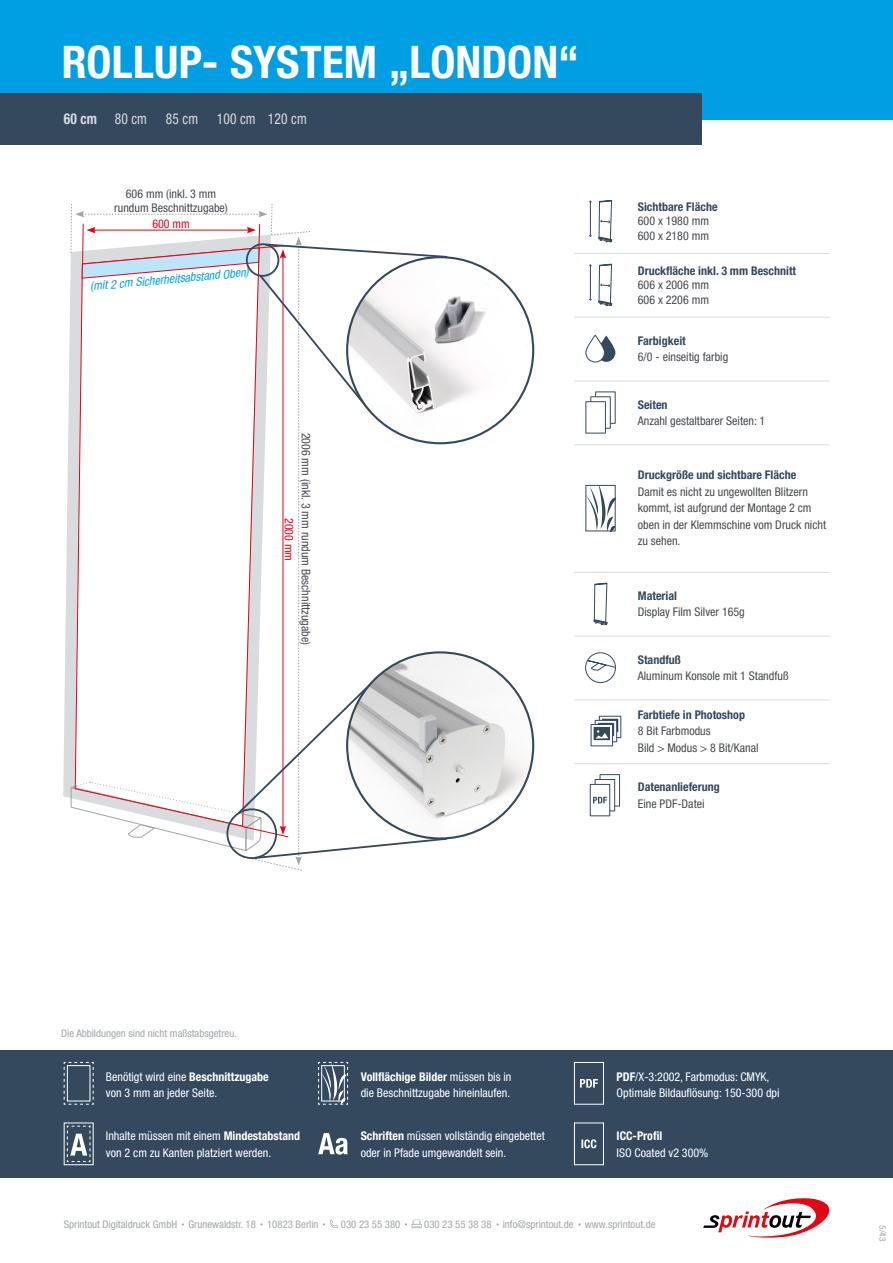
<style>
.page{position:relative;width:893px;height:1263px;background:#fff}
.page>*{position:absolute;margin:0;border:0;box-sizing:border-box;transform-origin:0 0}
.t1{font:700 condensed 45px "Helvetica Neue LT Std";letter-spacing:.005em;color:#fff}
.t2{font:condensed 15px "Helvetica Neue LT Std";letter-spacing:.01em;color:#d8dcdf;scale:.9 1}
.t3{font:700 condensed 15px "Helvetica Neue LT Std";color:#d8dcdf;scale:.9 1}
.t4{font:condensed 12px/16.5px "Helvetica Neue LT Std";color:#464a50}
.t5{font:condensed 12px/16.5px "Helvetica Neue LT Std";color:#fff}
.t6{font:700 condensed 12px "Helvetica Neue LT Std";color:#34495e}
.t7{font:italic condensed 12px "Helvetica Neue LT Std";color:#009fe3}
.t8{font:condensed 12px "Helvetica Neue LT Std";color:#e30613}
.t9{font:700 condensed 12px "Helvetica Neue LT Std";color:#fff}
.t10{font:condensed 10.5px "Helvetica Neue LT Std";color:#a0a5a8}
.t11{font:condensed 9px "Helvetica Neue LT Std";color:#a0a5a8}
.s1{font-family:"Helvetica Neue LT"}
.s2{font-weight:400}
.s3{font-weight:700}
</style>
<div class="page">
<svg style="left:63px;top:540px;width:4px;height:257px"></svg>
<div style="left:0;top:1050px;width:893px;height:128px;background:#34495e"></div>
<svg style="left:63px;top:1062px;width:31px;height:43px"></svg>
<div style="left:67px;top:1065px;width:23px;height:36px;border:1px solid #fff"></div>
<svg style="left:67px;top:1125px;width:24px;height:37px"></svg>
<svg style="left:318px;top:1062px;width:30px;height:43px"></svg>
<svg style="left:318px;top:1133px;width:30px;height:21px"></svg>
<div style="left:0;top:0;width:893px;height:119px;background:#009fe3"></div>
<div style="left:574px;top:1062px;width:30px;height:42px;border:1px solid #fff"></div>
<svg style="left:580px;top:1079px;width:18px;height:8px"></svg>
<div style="left:574px;top:1122px;width:30px;height:43px;border:1px solid #fff"></div>
<svg style="left:581px;top:1139px;width:15px;height:9px"></svg>
<div style="left:0;top:94px;width:702px;height:51px;background:#34495e"></div>
<svg style="left:703px;top:1198px;width:127px;height:40px"></svg>
<svg style="left:323px;top:1219px;width:15px;height:9px"></svg>
<svg style="left:405px;top:1219px;width:17px;height:9px"></svg>
<svg style="left:596px;top:392px;width:19px;height:31px"></svg>
<div style="left:595px;top:392px;width:20px;height:31px;border:1px solid #34495e"></div>
<div style="left:591px;top:397px;width:19px;height:31px;background:#fff"></div>
<div style="left:590px;top:397px;width:20px;height:31px;border:1px solid #34495e"></div>
<div style="left:586px;top:402px;width:19px;height:31px;background:#fff"></div>
<div style="left:586px;top:401px;width:20px;height:32px;border:1px solid #34495e"></div>
<svg style="left:585px;top:335px;width:31px;height:27px"></svg>
<svg style="left:588px;top:487px;width:25px;height:42px"></svg>
<div style="left:586px;top:485px;width:29px;height:46px;border:1px solid #34495e"></div>
<svg style="left:589px;top:200px;width:23px;height:43px"></svg>
<svg style="left:589px;top:264px;width:23px;height:42px"></svg>
<svg style="left:593px;top:583px;width:15px;height:42px"></svg>
<svg style="left:587px;top:660px;width:29px;height:11px"></svg>
<div style="left:585px;top:652px;width:31px;height:31px;border:1px solid #34495e;border-radius:50%"></div>
<svg style="left:600px;top:775px;width:19px;height:31px"></svg>
<div style="left:600px;top:774px;width:20px;height:32px;border:1px solid #34495e"></div>
<svg style="left:595px;top:779px;width:20px;height:32px"></svg>
<div style="left:595px;top:779px;width:20px;height:32px;border:1px solid #34495e"></div>
<div style="left:590px;top:784px;width:20px;height:32px;background:#fff"></div>
<div style="left:590px;top:784px;width:20px;height:32px;border:1px solid #34495e"></div>
<svg style="left:593px;top:797px;width:14px;height:6px"></svg>
<div style="left:599px;top:716px;width:22px;height:22px;border:1px solid #34495e"></div>
<div style="left:601px;top:718px;width:18px;height:15px;border:1px solid #fff"></div>
<div style="left:595px;top:720px;width:22px;height:22px;background:#f7f7f8"></div>
<div style="left:595px;top:720px;width:22px;height:22px;border:1px solid #34495e"></div>
<div style="left:591px;top:724px;width:22px;height:22px;background:#fff"></div>
<div style="left:591px;top:724px;width:22px;height:22px;border:1px solid #34495e"></div>
<div style="left:593px;top:726px;width:18px;height:15px;border:1px solid #fff"></div>
<svg style="left:594px;top:721px;width:24px;height:18px"></svg>
<hr style="left:574px;top:253px;width:255px;height:1px;background:#d8dcdf">
<hr style="left:574px;top:317px;width:255px;height:1px;background:#d8dcdf">
<hr style="left:574px;top:381px;width:255px;height:1px;background:#d8dcdf">
<hr style="left:574px;top:572px;width:255px;height:1px;background:#d8dcdf">
<hr style="left:574px;top:636px;width:255px;height:1px;background:#d8dcdf">
<hr style="left:574px;top:699px;width:255px;height:1px;background:#d8dcdf">
<hr style="left:574px;top:763px;width:255px;height:1px;background:#d8dcdf">
<hr style="left:574px;top:444px;width:255px;height:1px;background:#d8dcdf">
<img style="left:448px;top:257px;width:85px;height:185px">
<img style="left:347px;top:652px;width:186px;height:186px;border-radius:93px">
<svg style="left:67px;top:204px;width:381px;height:667px"></svg>
<h1 class="t1" style="left:62px;top:35px;width:518px">ROLLUP- SYSTEM <span class="s1">„</span>LONDON<span class="s1">“</span></h1>
<p class="t3" style="left:64px;top:110px;width:94px">60 cm <span class="s2">80 cm</span></p>
<p class="t2" style="left:166px;top:110px;width:37px">85 cm</p>
<p class="t2" style="left:217px;top:110px;width:101px">100 cm 120 cm</p>
<p class="t4" style="left:114px;top:186px;width:115px;line-height:14.1px;text-align:center">606 mm (inkl. 3 mm rundum Beschnittzugabe)</p>
<p class="t8" style="left:152px;top:217px;width:39px">600 mm</p>
<p class="t7" style="left:90px;top:279px;width:160px;rotate:-5deg">(mit 2 cm Sicherheitsabstand Oben)</p>
<p class="t4" style="left:314px;top:433px;width:214px;rotate:90deg">2006 mm (inkl. 3 mm rundum Beschnittzugabe)</p>
<p class="t8" style="left:296px;top:518px;width:45px;rotate:90deg">2000 mm</p>
<p class="t6" style="left:638px;top:199px;width:81px">Sichtbare Fläche</p>
<p class="t4" style="left:638px;top:214px;width:73px;line-height:14.4px">600 x 1980 mm<br>600 x 2180 mm</p>
<p class="t6" style="left:638px;top:263px;width:160px">Druckfläche inkl. 3 mm Beschnitt</p>
<p class="t4" style="left:638px;top:278px;width:73px;line-height:14.4px">606 x 2006 mm<br>606 x 2206 mm</p>
<p class="t6" style="left:638px;top:333px;width:49px">Farbigkeit</p>
<p class="t4" style="left:638px;top:349px;width:92px">6/0 - einseitig farbig</p>
<p class="t6" style="left:638px;top:397px;width:31px">Seiten</p>
<p class="t4" style="left:638px;top:412px;width:129px">Anzahl gestaltbarer Seiten: 1</p>
<p class="t6" style="left:638px;top:468px;width:160px">Druckgröße und sichtbare Fläche</p>
<p class="t4" style="left:638px;top:483px;width:190px">Damit es nicht zu ungewollten Blitzern kommt, ist aufgrund der Montage 2 cm oben in der Klemmschine vom Druck nicht zu sehen.</p>
<p class="t6" style="left:638px;top:588px;width:41px">Material</p>
<p class="t4" style="left:638px;top:604px;width:109px">Display Film Silver 165g</p>
<p class="t6" style="left:638px;top:652px;width:45px">Standfuß</p>
<p class="t4" style="left:638px;top:668px;width:152px">Aluminum Konsole mit 1 Standfuß</p>
<p class="t6" style="left:638px;top:707px;width:109px">Farbtiefe in Photoshop</p>
<p class="t4" style="left:638px;top:723px;width:122px">8 Bit Farbmodus<br>Bild &gt; Modus &gt; 8 Bit/Kanal</p>
<p class="t6" style="left:638px;top:780px;width:83px">Datenanlieferung</p>
<p class="t4" style="left:638px;top:795px;width:68px">Eine PDF-Datei</p>
<p class="t10" style="left:61px;top:1027px;width:177px">Die Abbildungen sind nicht maßstabsgetreu.</p>
<p class="t5" style="left:106px;top:1068px;width:164px">Benötigt wird eine <span class="s3">Beschnittzugabe </span>von 3 mm an jeder Seite.</p>
<p class="t5" style="left:617px;top:1068px;width:164px"><span class="s3">PDF</span>/X-3:2002, Farbmodus: CMYK,<br>Optimale Bildauflösung: 150-300 dpi</p>
<p class="t5" style="left:361px;top:1127px;width:186px"><span class="s3">Schriften</span> müssen vollständig eingebettet oder in Pfade umgewandelt sein.</p>
<p class="t9" style="left:617px;top:1128px;width:47px">ICC-Profil</p>
<p class="t5" style="left:361px;top:1068px;width:152px"><span class="s3">Vollflächige Bilder</span> müssen bis in die Beschnittzugabe hineinlaufen.</p>
<p class="t5" style="left:106px;top:1127px;width:196px">Inhalte müssen mit einem <span class="s3">Mindestabstand </span>von 2 cm zu Kanten platziert werden.</p>
<p class="t5" style="left:617px;top:1144px;width:93px">ISO Coated v2 300%</p>
<p class="t10" style="left:64px;top:1218px;width:256px">Sprintout Digitaldruck GmbH Grunewaldstr. 18 10823 Berlin</p>
<p class="t10" style="left:341px;top:1218px;width:61px">030 23 55 380</p>
<p class="t10" style="left:424px;top:1218px;width:233px">030 23 55 38 38 info@sprintout.de www.sprintout.de</p>
<p class="t11" style="left:888px;top:1225px;width:18px;rotate:90deg">5/43</p>
</div>
